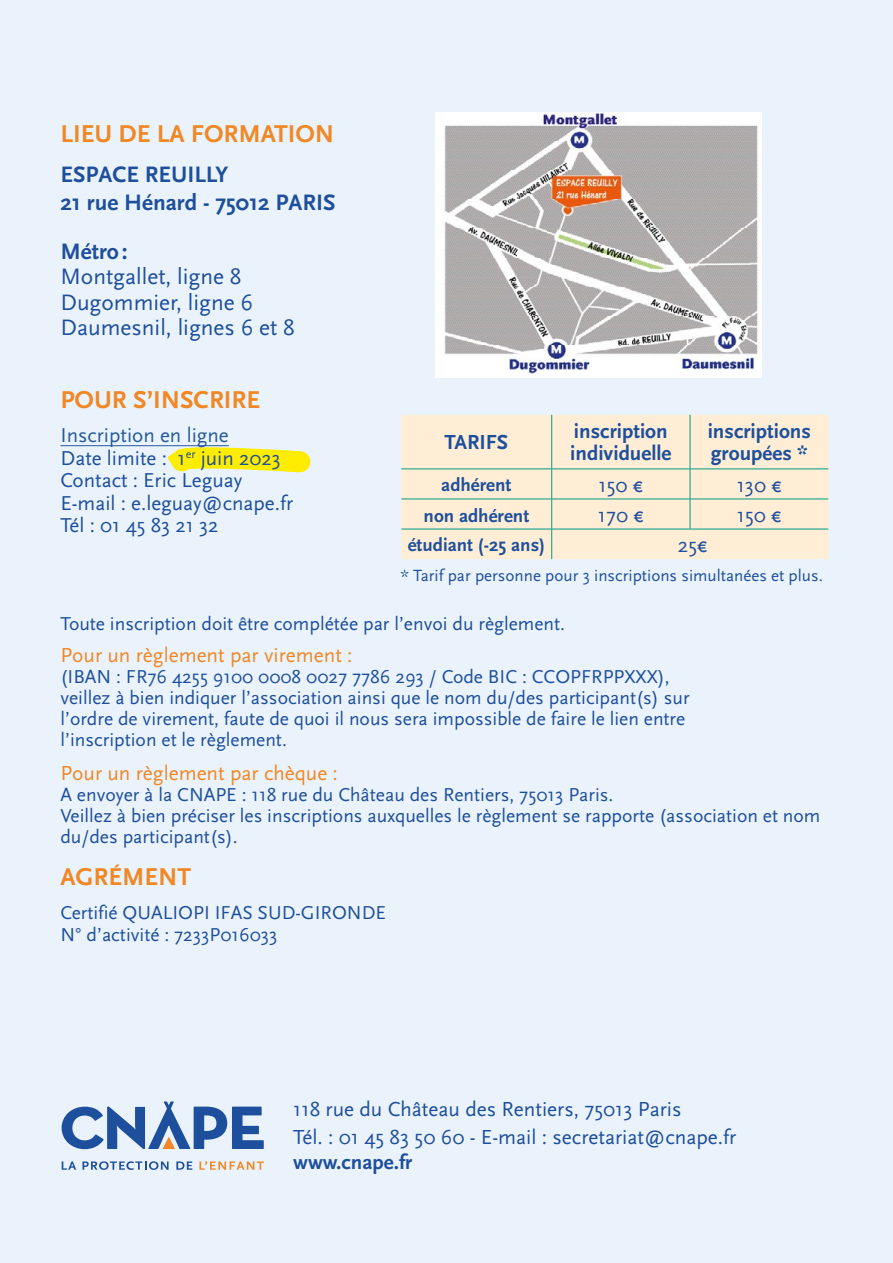
<style>
.page{position:relative;width:893px;height:1263px;background:#eaf3fb}
.page>*{position:absolute;margin:0;border:0;box-sizing:border-box;transform-origin:0 0}
.t1{font:700 25.5px "Scala Sans";color:#f18725}
.t2{font:23.4px/25.5px "Scala Sans";color:#1e4f9c}
.t3{font:700 23.4px/28px "Scala Sans";color:#1e4f9c}
.t4{font:21.15px/27.6px "Scala Sans";color:#1e4f9c}
.t5{font:700 21.15px/21.9px "Scala Sans";color:#1e4f9c}
.t6{font:21.15px "Scala Sans";color:#f18725}
.t7{font:21px/22.5px "Scala Sans";color:#1e4f9c}
.t8{font:19.5px/21px "Scala Sans";color:#1e4f9c}
.t9{font:700 19.05px "Scala Sans";color:#1e4f9c}
.t10{font:16.95px "Scala Sans";color:#1e4f9c}
.s1{color:#275b9b}
.s2{font-style:inherit}
</style>
<div class="page">
<img style="left:436px;top:112px;width:326px;height:265px">
<div style="left:401px;top:415px;width:427px;height:144px;background:#ffeed5"></div>
<hr style="left:551px;top:415px;width:1px;height:54px;background:#009985">
<hr style="left:690px;top:415px;width:1px;height:54px;background:#009985">
<hr style="left:401px;top:469px;width:151px;height:1px;background:#009985">
<hr style="left:552px;top:469px;width:138px;height:1px;background:#009985">
<hr style="left:551px;top:469px;width:1px;height:30px;background:#009985">
<hr style="left:690px;top:469px;width:138px;height:1px;background:#009985">
<hr style="left:690px;top:469px;width:1px;height:30px;background:#009985">
<hr style="left:401px;top:499px;width:151px;height:1px;background:#009985">
<hr style="left:552px;top:499px;width:138px;height:1px;background:#009985">
<hr style="left:690px;top:499px;width:138px;height:1px;background:#009985">
<hr style="left:551px;top:499px;width:1px;height:30px;background:#009985">
<hr style="left:690px;top:499px;width:1px;height:30px;background:#009985">
<hr style="left:401px;top:529px;width:151px;height:1px;background:#009985">
<hr style="left:552px;top:529px;width:138px;height:1px;background:#009985">
<hr style="left:690px;top:529px;width:138px;height:1px;background:#009985">
<hr style="left:551px;top:529px;width:1px;height:30px;background:#009985">
<svg style="left:62px;top:1161px;width:14px;height:9px"></svg>
<svg style="left:82px;top:1161px;width:87px;height:9px"></svg>
<svg style="left:176px;top:1161px;width:16px;height:9px"></svg>
<svg style="left:199px;top:1161px;width:65px;height:9px"></svg>
<svg style="left:62px;top:1101px;width:202px;height:48px"></svg>
<svg style="left:161px;top:446px;width:150px;height:27px"></svg>
<hr style="left:60px;top:445px;width:169px;height:1px;background:#275b9b">
<h1 class="t1" style="left:60px;top:120px;width:275px">LIEU DE LA FORMATION</h1>
<p class="t3" style="left:60px;top:161px;width:277px">ESPACE REUILLY<br>21 rue Hénard - 75012 PARIS</p>
<p class="t3" style="left:60px;top:238px;width:69px">Métro:</p>
<p class="t2" style="left:60px;top:264px;width:236px">Montgallet, ligne 8<br>Dugommier, ligne 6<br>Daumesnil, lignes 6 et 8</p>
<h1 class="t1" style="left:60px;top:386px;width:201px">POUR S’INSCRIRE</h1>
<p class="t7" style="left:60px;top:424px;width:234px"><span class="s1">Inscription en ligne<br></span>Date limite : 1<sup>er</sup> juin 2023<br>Contact : Eric Leguay<br>E-mail : e.leguay@cnape.fr<br>Tél : 01 45 83 21 32</p>
<p class="t5" style="left:445px;top:432px;width:65px">TARIFS</p>
<p class="t5" style="left:570px;top:421px;width:103px">inscription individuelle</p>
<p class="t5" style="left:708px;top:421px;width:105px">inscriptions groupées *</p>
<p class="t9" style="left:441px;top:474px;width:72px">adhérent</p>
<p class="t4" style="left:598px;top:471px;width:46px">150 €</p>
<p class="t4" style="left:737px;top:471px;width:47px">130 €</p>
<p class="t9" style="left:424px;top:505px;width:107px">non adhérent</p>
<p class="t4" style="left:598px;top:501px;width:48px">170 €</p>
<p class="t4" style="left:737px;top:501px;width:46px">150 €</p>
<p class="t9" style="left:408px;top:535px;width:139px">étudiant (-25 ans)</p>
<p class="t4" style="left:678px;top:532px;width:31px">25€</p>
<p class="t10" style="left:401px;top:566px;width:424px">* Tarif par personne pour 3 inscriptions simultanées et plus<span class="s2">.</span></p>
<p class="t8" style="left:60px;top:614px;width:506px">Toute inscription doit être complétée par l’envoi du règlement.</p>
<p class="t6" style="left:60px;top:643px;width:294px">Pour un règlement par virement :</p>
<p class="t8" style="left:60px;top:666px;width:631px">(IBAN : FR76 4255 9100 0008 0027 7786 293 / Code BIC : CCOPFRPPXXX), veillez à bien indiquer l’association ainsi que le nom du/des participant(s) sur l’ordre de virement, faute de quoi il nous sera impossible de faire le lien entre l’inscription et le règlement.</p>
<p class="t6" style="left:60px;top:761px;width:279px">Pour un règlement par chèque :</p>
<p class="t8" style="left:60px;top:784px;width:761px">A envoyer à la CNAPE : 118 rue du Château des Rentiers, 75013 Paris.<br>Veillez à bien préciser les inscriptions auxquelles le règlement se rapporte (association et nom du/des participant(s).</p>
<h1 class="t1" style="left:60px;top:862px;width:132px">AGRÉMENT</h1>
<p class="t8" style="left:60px;top:902px;width:327px;line-height:21.9px">Certifié QUALIOPI IFAS SUD-GIRONDE<br>N° d’activité : 7233P016033</p>
<p class="t4" style="left:293px;top:1096px;width:445px">118 rue du Château des Rentiers, 75013 Paris<br>Tél. : 01 45 83 50 60 - E-mail : secretariat@cnape.fr</p>
<p class="t5" style="left:293px;top:1152px;width:121px">www.cnape.fr</p>
</div>
